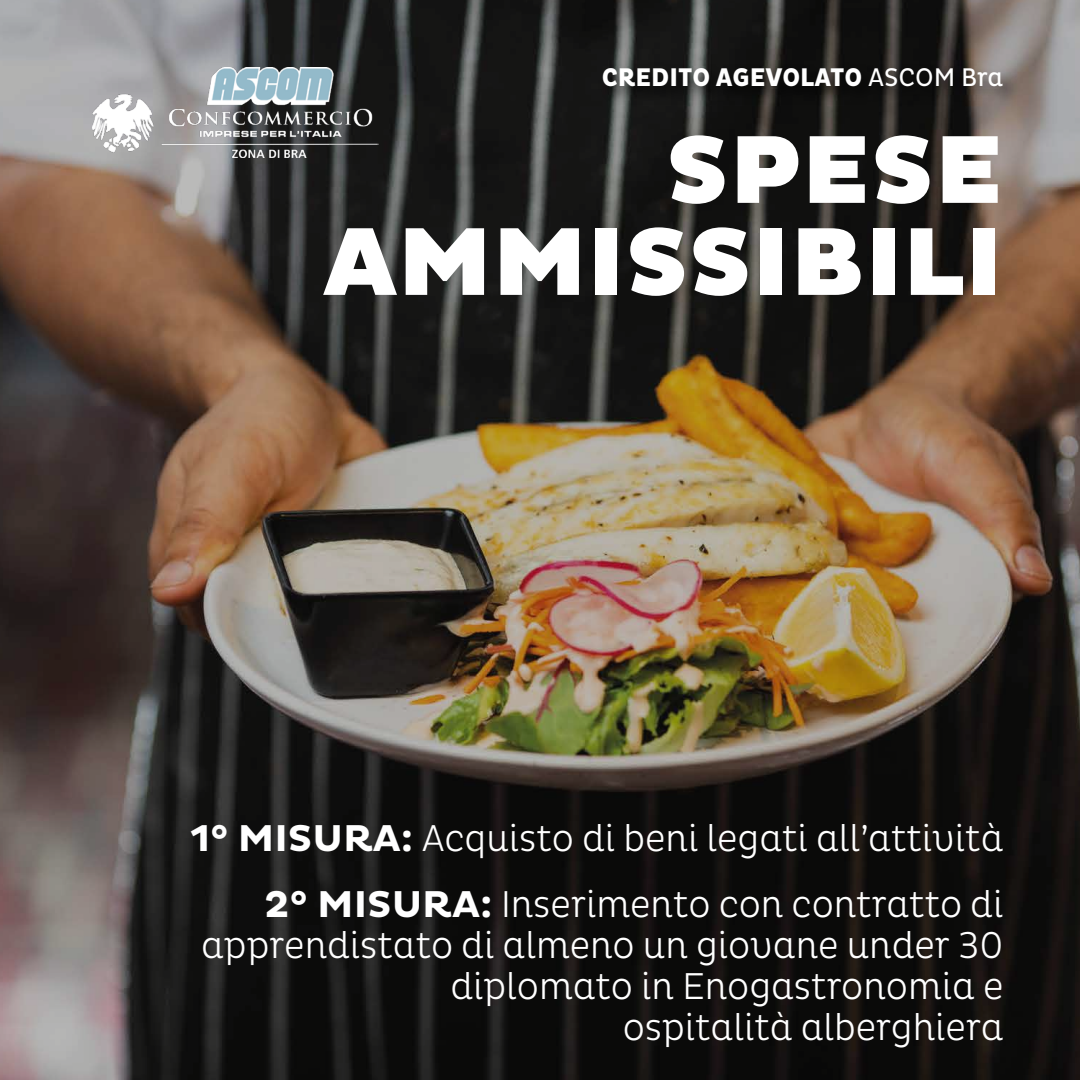
<style>
.page{position:relative;width:1080px;height:1080px;background:#fff}
.page>*{position:absolute;margin:0;border:0;box-sizing:border-box;transform-origin:0 0}
.t1{font:900 98px/92px "Pluto";color:#fff;text-align:right}
.t2{font:300 38px/41px "Pluto Cond";color:#fff;text-align:right}
.t3{font:800 26px "Pluto Cond";color:#fff}
.s1{font-weight:400}
.s2{font-family:"Pluto";font-weight:700}
</style>
<div class="page">
<img style="left:0;top:0;width:1080px;height:1080px">
<img style="left:77px;top:56px;width:949px;height:93px">
<img style="left:92px;top:68px;width:287px;height:90px">
<p class="t3" style="left:602px;top:62px;width:403px">CREDITO AGEVOLATO <span class="s1">ASCOM Bra</span></p>
<h1 class="t1" style="left:323px;top:127px;width:682px">SPESE<br>AMMISSIBILI</h1>
<p class="t2" style="left:190px;top:805px;width:815px;line-height:66px"><span class="s2">1° MISURA:</span> Acquisto di beni legati all’attività<br><span class="s2">2° MISURA:</span> Inserimento con contratto di</p>
<p class="t2" style="left:201px;top:925px;width:804px">apprendistato di almeno un giovane under 30 diplomato in Enogastronomia e<br>ospitalità alberghiera</p>
</div>
